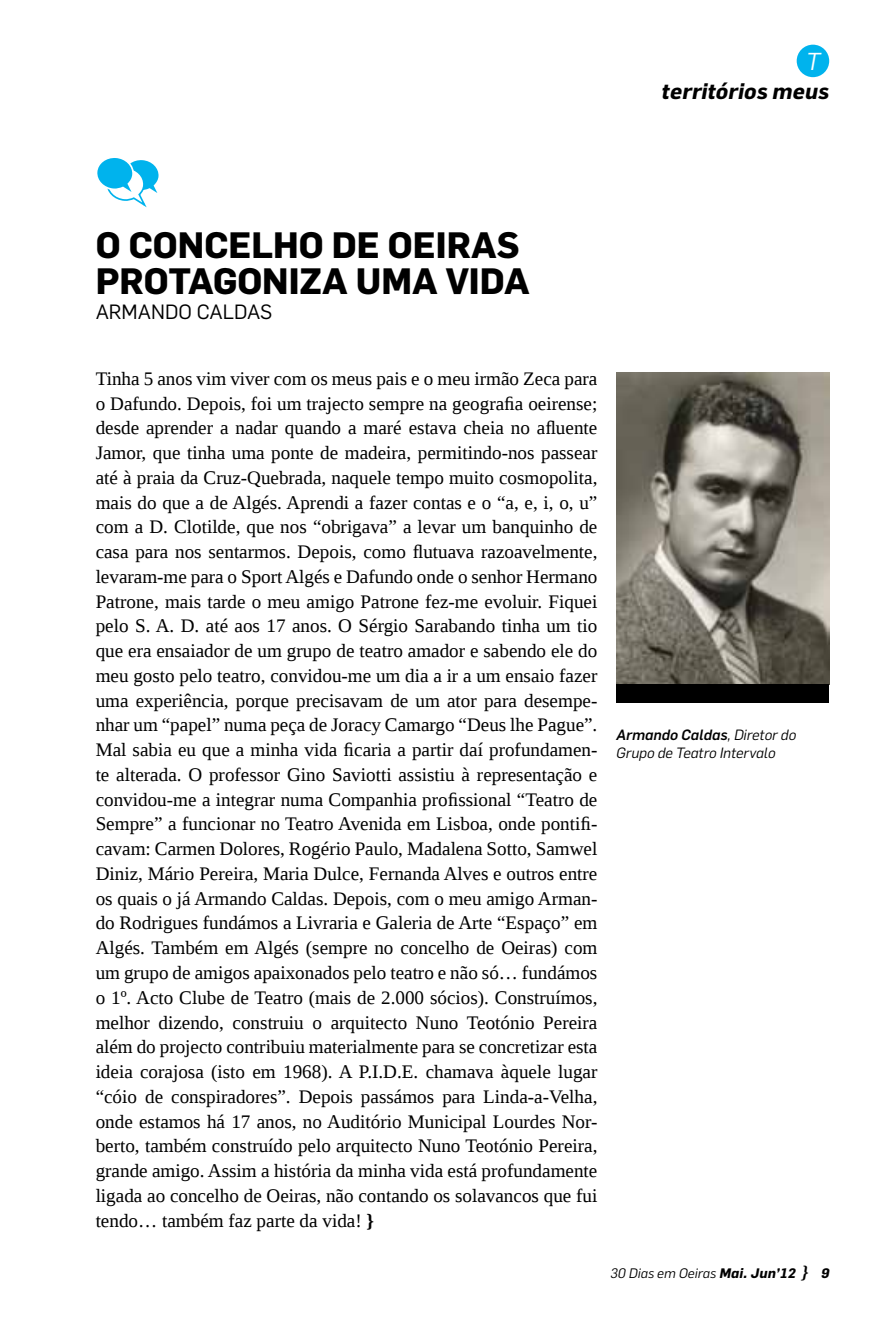
<style>
.page{position:relative;width:893px;height:1327px;background:#fff}
.page>*{position:absolute;margin:0;border:0;box-sizing:border-box;transform-origin:0 0}
.t1{font:700 36px/36px "Flama";color:#000}
.t2{font:italic 24.07px "Flama";color:#fff}
.t3{font:italic 700 21.38px "Flama";letter-spacing:.01em;color:#000}
.t4{font:20.25px "Flama";color:#000}
.t5{font:19.12px/24.8px "Liberation Serif";color:#000;text-align:justify}
.t6{font:italic 14.62px/18px "Flama";color:#000}
.t7{font:italic 13.5px "Flama";letter-spacing:.005em;color:#000}
.s1{font-weight:700}
.s2{font-weight:500}
.s3{font-family:"Liberation Serif";font-weight:700;font-size:18px}
</style>
<div class="page">
<div style="left:797px;top:45px;width:32px;height:32px;background:#00b3ed;border-radius:50%"></div>
<svg style="left:97px;top:158px;width:62px;height:50px"></svg>
<img style="left:616px;top:372px;width:213px;height:312px">
<div style="left:616px;top:684px;width:213px;height:18px;background:#000"></div>
<p class="t2" style="left:806px;top:45px;width:16px">T</p>
<p class="t3" style="left:662px;top:76px;width:169px">territórios meus</p>
<h1 class="t1" style="left:96px;top:224px;width:435px">O CONCELHO DE OEIRAS<br>PROTAGONIZA UMA VIDA</h1>
<p class="t4" style="left:96px;top:297px;width:178px">ARMANDO CALDAS</p>
<p class="t5" style="left:96px;top:366px;width:503px">Tinha 5 anos vim viver com os meus pais e o meu irmão Zeca para o Dafundo. Depois, foi um trajecto sempre na geografia oeirense; desde aprender a nadar quando a maré estava cheia no afluente Jamor, que tinha uma ponte de madeira, permitindo-nos passear até à praia da Cruz-Quebrada, naquele tempo muito cosmopolita, mais do que a de Algés. Aprendi a fazer contas e o “a, e, i, o, u” com a D. Clotilde, que nos “obrigava” a levar um banquinho de casa para nos sentarmos. Depois, como flutuava razoavelmente, levaram-me para o Sport Algés e Dafundo onde o senhor Hermano Patrone, mais tarde o meu amigo Patrone fez-me evoluir. Fiquei pelo S. A. D. até aos 17 anos. O Sérgio Sarabando tinha um tio que era ensaiador de um grupo de teatro amador e sabendo ele do meu gosto pelo teatro, convidou-me um dia a ir a um ensaio fazer uma experiência, porque precisavam de um ator para desempe&shy;nhar um “papel” numa peça de Joracy Camargo “Deus lhe Pague”.<br>Mal sabia eu que a minha vida ficaria a partir daí profundamen&shy;te alterada. O professor Gino Saviotti assistiu à representação e convidou-me a integrar numa Companhia profissional “Teatro de Sempre” a funcionar no Teatro Avenida em Lisboa, onde pontifi&shy;cavam: Carmen Dolores, Rogério Paulo, Madalena Sotto, Samwel Diniz, Mário Pereira, Maria Dulce, Fernanda Alves e outros entre os quais o já Armando Caldas. Depois, com o meu amigo Arman&shy;do Rodrigues fundámos a Livraria e Galeria de Arte “Espaço” em Algés. Também em Algés (sempre no concelho de Oeiras) com um grupo de amigos apaixonados pelo teatro e não só… fundámos o 1º. Acto Clube de Teatro (mais de 2.000 sócios). Construímos, melhor dizendo, construiu o arquitecto Nuno Teotónio Pereira além do projecto contribuiu materialmente para se concretizar esta ideia corajosa (isto em 1968). A P.I.D.E. chamava àquele lugar “cóio de conspiradores”. Depois passámos para Linda-a-Velha, onde estamos há 17 anos, no Auditório Municipal Lourdes Nor&shy;berto, também construído pelo arquitecto Nuno Teotónio Pereira, grande amigo. Assim a história da minha vida está profundamente ligada ao concelho de Oeiras, não contando os solavancos que fui tendo… também faz parte da vida! <span class="s1">}</span></p>
<p class="t6" style="left:616px;top:724px;width:181px"><span class="s2">Armando Caldas</span>, Diretor do<br>Grupo de Teatro Intervalo</p>
<p class="t7" style="left:610px;top:1263px;width:220px">30 Dias em Oeiras <span class="s1">Mai. Jun’12</span> <span class="s3">}</span> <span class="s1">9</span></p>
</div>
